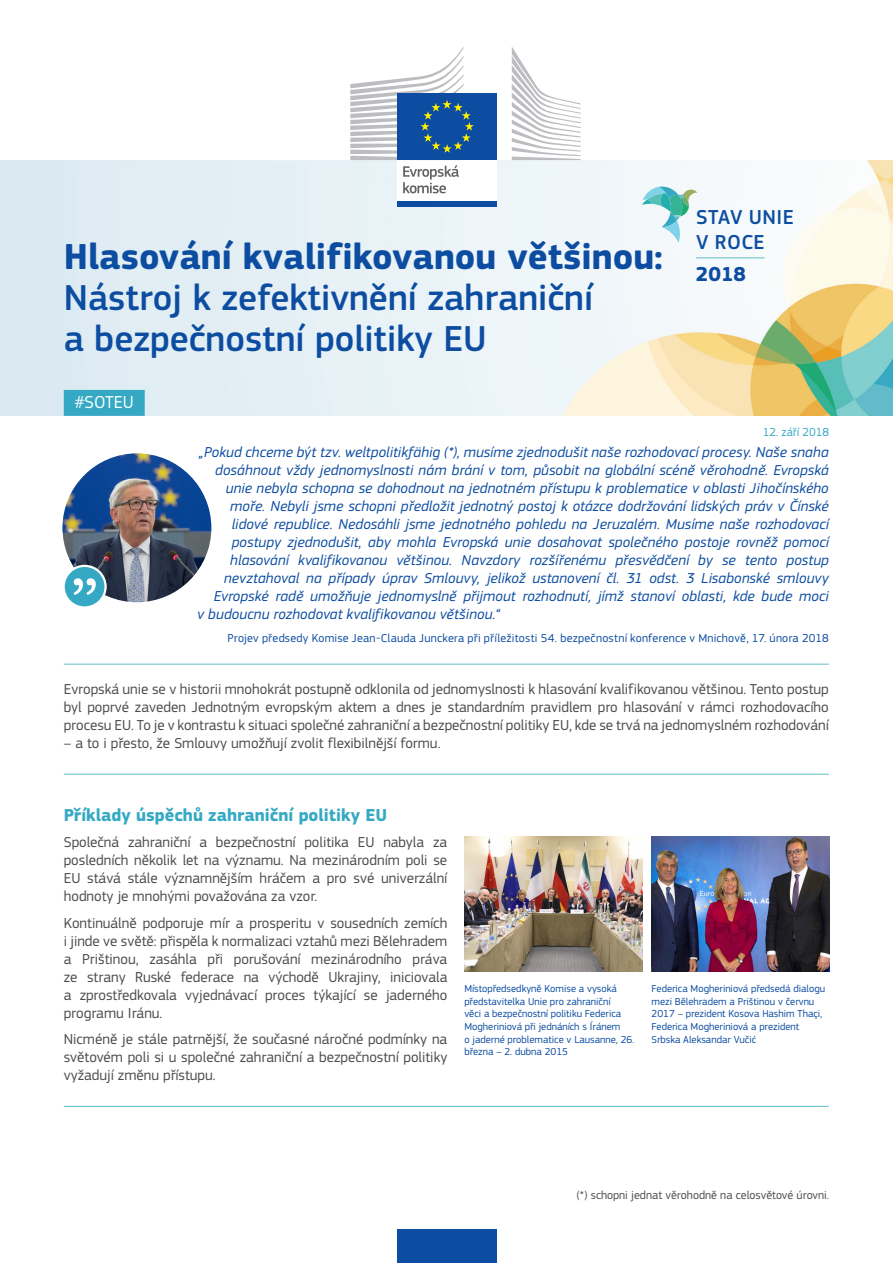
<style>
.page{position:relative;width:893px;height:1263px;background:#fff}
.page>*{position:absolute;margin:0;border:0;box-sizing:border-box;transform-origin:0 0}
.doc_title{font:500 37.5px/41.2px "EC Square Sans Pro";color:#0d4da1}
.theme1{font:500 21px/25.2px "EC Square Sans Pro";letter-spacing:.02em;color:#0d4da1}
.theme2{font:700 21px "EC Square Sans Pro";color:#0d4da1}
.title_2_1{font:700 18px "EC Square Sans Pro";color:#35a9c4}
.tweet{font:18px "EC Square Sans Pro";color:#fff}
.quote{font:italic 15px "EC Square Sans Pro";letter-spacing:.005em;color:#0d4da1}
.body{font:15px/18px "EC Square Sans Pro";color:#4b4c4d;text-align:justify}
.body_inter{font:15px/18px "EC Square Sans Pro";color:#4b4c4d;text-align:justify}
.body_inter_copy{font:15px/18px "EC Square Sans Pro";color:#4b4c4d;text-align:justify}
.quote_auth{font:12px "EC Square Sans Pro";letter-spacing:.02em;color:#0d4da1}
.note{font:12px "EC Square Sans Pro";color:#4b4c4d}
.doc_date{font:12px "EC Square Sans Pro";color:#35a9c4}
.photo_caption{font:10.5px/12.6px "EC Square Sans Pro";color:#0d4da1}
.s1{font-weight:700}
</style>
<div class="page">
<img style="left:0;top:160px;width:893px;height:256px">
<div style="left:64px;top:390px;width:81px;height:26px;background:#35a9c4"></div>
<hr style="left:696px;top:257px;width:69px;height:1px;background:#61bbc8">
<img style="left:63px;top:453px;width:148px;height:149px;border-radius:74px">
<hr style="left:64px;top:664px;width:765px;height:1px;background:#61bbc8">
<hr style="left:64px;top:774px;width:765px;height:1px;background:#61bbc8">
<hr style="left:64px;top:1106px;width:765px;height:1px;background:#61bbc8">
<svg style="left:642px;top:187px;width:55px;height:56px"></svg>
<div style="left:64px;top:566px;width:42px;height:41px;background:#35a9c4;border-radius:50%"></div>
<div style="left:63px;top:565px;width:44px;height:44px;border:2px solid #fff;border-radius:50%"></div>
<svg style="left:73px;top:578px;width:23px;height:17px"></svg>
<img style="left:464px;top:836px;width:178px;height:135px">
<img style="left:651px;top:836px;width:178px;height:135px">
<div style="left:397px;top:158px;width:100px;height:44px;background:#fff"></div>
<div style="left:397px;top:201px;width:100px;height:6px;background:#0d4da1"></div>
<svg style="left:512px;top:47px;width:69px;height:113px"></svg>
<div style="left:397px;top:94px;width:100px;height:66px;background:#0d4da1"></div>
<svg style="left:350px;top:47px;width:124px;height:146px"></svg>
<div style="left:397px;top:1229px;width:100px;height:34px;background:#0d4da1"></div>
<p class="doc_title" style="left:64px;top:237px;width:601px"><span class="s1">Hlasování kvalifikovanou většinou:<br></span>Nástroj k zefektivnění zahraniční<br>a bezpečnostní politiky EU</p>
<p class="tweet" style="left:75px;top:392px;width:61px">#SOTEU</p>
<p class="theme1" style="left:696px;top:205px;width:99px">STAV UNIE<br>V ROCE</p>
<p class="theme2" style="left:696px;top:261px;width:52px">2018</p>
<p class="doc_date" style="left:763px;top:425px;width:68px">12. září 2018</p>
<p class="quote" style="left:199px;top:444px;width:632px">„Pokud chceme být tzv. weltpolitikfähig (*), musíme zjednodušit naše rozhodovací procesy. Naše snaha</p>
<p class="quote" style="left:215px;top:462px;width:615px">dosáhnout vždy jednomyslnosti nám brání v tom, působit na globální scéně věrohodně. Evropská</p>
<p class="quote" style="left:226px;top:480px;width:604px">unie nebyla schopna se dohodnout na jednotném přístupu k problematice v oblasti Jihočínského</p>
<p class="quote" style="left:230px;top:498px;width:600px">moře. Nebyli jsme schopni předložit jednotný postoj k otázce dodržování lidských práv v Čínské</p>
<p class="quote" style="left:232px;top:516px;width:598px">lidové republice. Nedosáhli jsme jednotného pohledu na Jeruzalém. Musíme naše rozhodovací</p>
<p class="quote" style="left:232px;top:534px;width:599px">postupy zjednodušit, aby mohla Evropská unie dosahovat společného postoje rovněž pomocí</p>
<p class="quote" style="left:230px;top:552px;width:600px">hlasování kvalifikovanou většinou. Navzdory rozšířenému přesvědčení by se tento postup</p>
<p class="quote" style="left:224px;top:570px;width:606px">nevztahoval na případy úprav Smlouvy, jelikož ustanovení čl. 31 odst. 3 Lisabonské smlouvy</p>
<p class="quote" style="left:214px;top:588px;width:616px">Evropské radě umožňuje jednomyslně přijmout rozhodnutí, jímž stanoví oblasti, kde bude moci</p>
<p class="quote" style="left:197px;top:606px;width:304px">v budoucnu rozhodovat kvalifikovanou většinou.“</p>
<p class="quote_auth" style="left:228px;top:631px;width:603px">Projev předsedy Komise Jean-Clauda Junckera při příležitosti 54. bezpečnostní konference v Mnichově, 17. února 2018</p>
<p class="body_inter" style="left:64px;top:680px;width:766px">Evropská unie se v historii mnohokrát postupně odklonila od jednomyslnosti k hlasování kvalifikovanou většinou. Tento postup byl poprvé zaveden Jednotným evropským aktem a dnes je standardním pravidlem pro hlasování v rámci rozhodovacího procesu EU. To je v kontrastu k situaci společné zahraniční a bezpečnostní politiky EU, kde se trvá na jednomyslném rozhodování</p>
<p class="body_inter" style="left:64px;top:734px;width:378px">– a to i přesto, že Smlouvy umožňují zvolit flexibilnější formu.</p>
<p class="title_2_1" style="left:64px;top:804px;width:325px">Příklady úspěchů zahraniční politiky EU</p>
<p class="body" style="left:64px;top:833px;width:385px">Společná zahraniční a bezpečnostní politika EU nabyla za posledních několik let na významu. Na mezinárodním poli se EU stává stále významnějším hráčem a pro své univerzální hodnoty je mnohými považována za vzor.</p>
<p class="body" style="left:64px;top:914px;width:385px">Kontinuálně podporuje mír a prosperitu v sousedních zemích i jinde ve světě: přispěla k normalizaci vztahů mezi Bělehradem a Prištinou, zasáhla při porušování mezinárodního práva ze strany Ruské federace na východě Ukrajiny, iniciovala a zprostředkovala vyjednávací proces týkající se jaderného programu Iránu.</p>
<p class="body_inter_copy" style="left:64px;top:1030px;width:385px">Nicméně je stále patrnější, že současné náročné podmínky na světovém poli si u společné zahraniční a bezpečnostní politiky vyžadují změnu přístupu.</p>
<p class="photo_caption" style="left:464px;top:982px;width:172px">Místopředsedkyně Komise a vysoká představitelka Unie pro zahraniční<br>věci a bezpečnostní politiku Federica Mogheriniová při jednáních s Íránem<br>o jaderné problematice v Lausanne, 26. března – 2. dubna 2015</p>
<p class="photo_caption" style="left:651px;top:982px;width:175px">Federica Mogheriniová předsedá dialogu mezi Bělehradem a Prištinou v červnu 2017 – prezident Kosova Hashim Thaçi, Federica Mogheriniová a prezident Srbska Aleksandar Vučić</p>
<p class="note" style="left:576px;top:1188px;width:254px">(*) schopni jednat věrohodně na celosvětové úrovni.</p>
</div>
